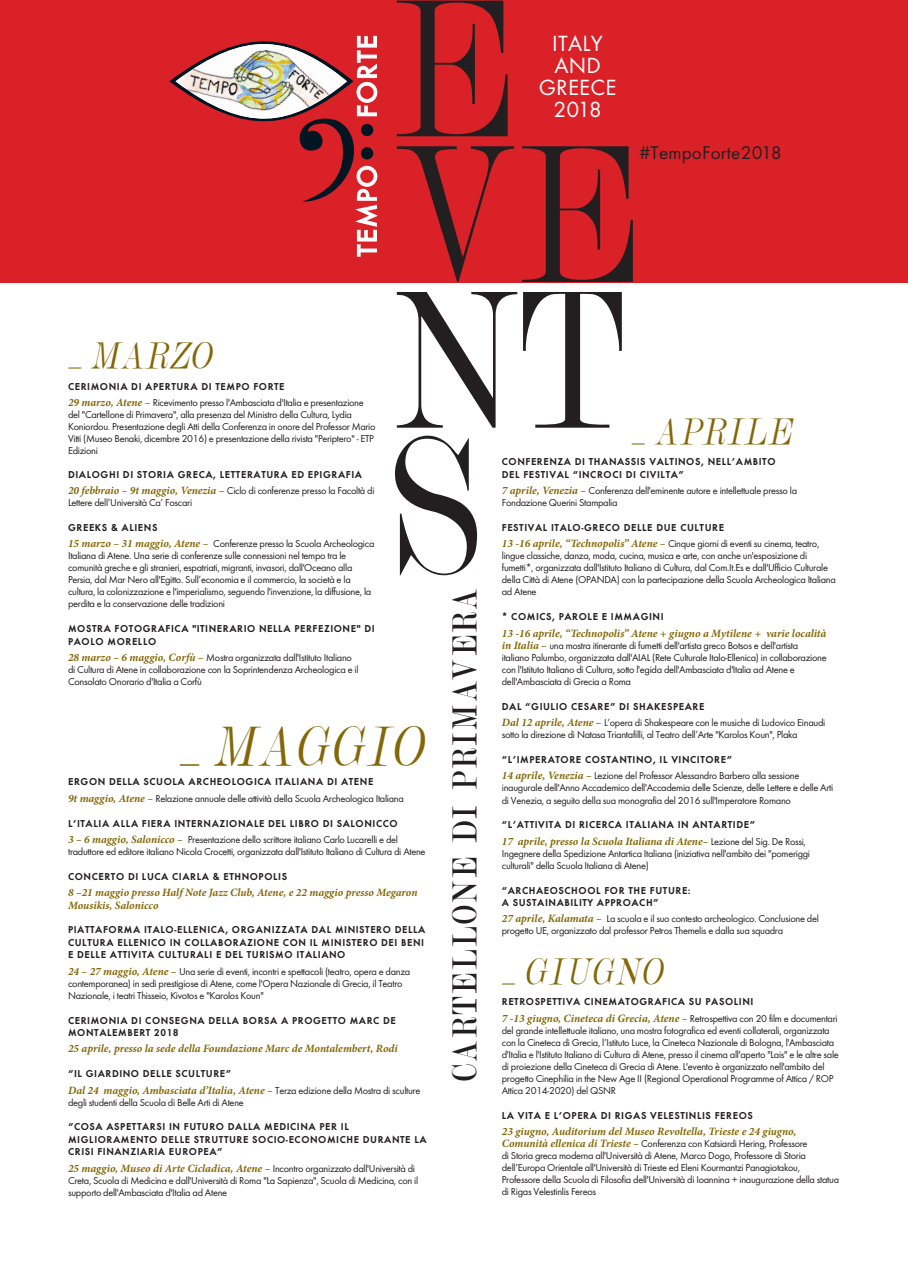
<style>
.page{position:relative;width:908px;height:1265px;background:#fff}
.page>*{position:absolute;margin:0;border:0;box-sizing:border-box;transform-origin:0 0}
.t1{font:169.52px/145.6px "Mg Bodoni Light Normal";color:#231f20}
.t2{font:italic 300 48px "Mg Bodoni";color:#846706}
.t3{font:italic 300 32.04px "Mg Bodoni";color:#846706}
.t4{font:29.6px "Mg Bodoni Normal";letter-spacing:.01em;color:#231f20}
.t5{font:22.8px/22.2px "LS Fut Rg";letter-spacing:.01em;color:#fff;text-align:center}
.t6{font:19.2px "LS Fut Rg";letter-spacing:.01em;color:#231f20}
.t7{font:italic 700 11.2px/12.4px "Minion Pro";letter-spacing:-.005em;color:#846706}
.t8{font:10.4px/12px "LS Fut Rg";letter-spacing:-.03em;color:#231f20}
.t9{font:10.4px/12.4px "LS Fut SB";letter-spacing:.05em;color:#231f20}
.s1{font-family:"Minion Pro";font-weight:700;font-style:italic;font-size:11.2px;color:#846706}
.s2{font-family:"LS Fut Rg";font-weight:400;font-style:normal;font-size:10.4px;color:#231f20}
</style>
<div class="page">
<div style="left:0;top:0;width:907px;height:282px;background:#da2128"></div>
<svg style="left:169px;top:35px;width:209px;height:222px"></svg>
<h1 class="t1" style="left:386px;top:-2px;width:258px">E<br>VE<br>NT<br>S</h1>
<h3 class="t5" style="left:538px;top:32px;width:79px">ITALY<br>AND<br>GREECE<br>2018</h3>
<h3 class="t6" style="left:639px;top:142px;width:143px">#TempoForte2018</h3>
<h3 class="t3" style="left:68px;top:333px;width:144px">_ MARZO</h3>
<p class="t9" style="left:68px;top:380px;width:218px">CERIMONIA DI APERTURA DI TEMPO FORTE</p>
<p class="t8" style="left:68px;top:396px;width:309px"><span class="s1">29 marzo, Atene –</span> Ricevimento presso l'Ambasciata d'Italia e presentazione del "Cartellone di Primavera", alla presenza del Ministro della Cultura, Lydia Koniordou. Presentazione degli Atti della Conferenza in onore del Professor Mario Vitti (Museo Benaki, dicembre 2016) e presentazione della rivista "Periptero" - ETP Edizioni</p>
<p class="t9" style="left:68px;top:468px;width:295px">DIALOGHI DI STORIA GRECA, LETTERATURA ED EPIGRAFIA</p>
<p class="t8" style="left:68px;top:485px;width:308px"><span class="s1">20 febbraio – 9t maggio, Venezia –</span> Ciclo di conferenze presso la Facoltà di<br>Lettere dell’Università Ca’ Foscari</p>
<p class="t9" style="left:68px;top:521px;width:91px">GREEKS &amp; ALIENS</p>
<p class="t8" style="left:68px;top:538px;width:308px"><span class="s1">15 marzo – 31 maggio, Atene –</span> Conferenze presso la Scuola Archeologica Italiana di Atene. Una serie di conferenze sulle connessioni nel tempo tra le comunità greche e gli stranieri, espatriati, migranti, invasori, dall'Oceano alla Persia, dal Mar Nero all'Egitto. Sull’economia e il commercio, la società e la cultura, la colonizzazione e l'imperialismo, seguendo l'invenzione, la diffusione, la perdita e la conservazione delle tradizioni</p>
<p class="t9" style="left:68px;top:622px;width:308px">MOSTRA FOTOGRAFICA "ITINERARIO NELLA PERFEZIONE" DI<br>PAOLO MORELLO</p>
<p class="t8" style="left:68px;top:651px;width:292px"><span class="s1">28 marzo – 6 maggio, Corfù –</span> Mostra organizzata dall'Istituto Italiano di Cultura di Atene in collaborazione con la Soprintendenza Archeologica e il<br>Consolato Onorario d'Italia a Corfù</p>
<h3 class="t3" style="left:631px;top:409px;width:161px">_ APRILE</h3>
<p class="t9" style="left:501px;top:455px;width:275px">CONFERENZA DI THANASSIS VALTINOS, NELL’AMBITO<br>DEL FESTIVAL “INCROCI DI CIVILTA”</p>
<p class="t8" style="left:501px;top:485px;width:297px"><span class="s1">7 aprile, Venezia –</span> Conferenza dell'eminente autore e intellettuale presso la<br>Fondazione Querini Stampalia</p>
<p class="t9" style="left:501px;top:521px;width:224px">FESTIVAL ITALO-GRECO DELLE DUE CULTURE</p>
<p class="t8" style="left:501px;top:538px;width:335px"><span class="s1">13 -16 aprile, “Technopolis” Atene –</span> Cinque giorni di eventi su cinema, teatro, lingue classiche, danza, moda, cucina, musica e arte, con anche un'esposizione di fumetti*, organizzata dall'Istituto Italiano di Cultura, dal Com.It.Es e dall'Ufficio Culturale della Città di Atene (OPANDA) con la partecipazione della Scuola Archeologica Italiana ad Atene</p>
<p class="t9" style="left:501px;top:610px;width:163px">* COMICS, PAROLE E IMMAGINI</p>
<p class="t7" style="left:501px;top:626px;width:326px">13 -16 aprile, “Technopolis” Atene + giugno a Mytilene + varie località</p>
<p class="t8" style="left:501px;top:639px;width:326px"><span class="s1">in Italia –</span> una mostra itinerante di fumetti dell'artista greco Botsos e dell'artista italiano Palumbo, organizzata dall'AIAL (Rete Culturale Italo-Ellenica) in collaborazione con l'Istituto Italiano di Cultura, sotto l'egida dell'Ambasciata d'Italia ad Atene e dell'Ambasciata di Grecia a Roma</p>
<p class="t9" style="left:501px;top:700px;width:204px">DAL “GIULIO CESARE” DI SHAKESPEARE</p>
<p class="t8" style="left:501px;top:717px;width:325px"><span class="s1">Dal 12 aprile, Atene –</span> L’opera di Shakespeare con le musiche di Ludovico Einaudi sotto la direzione di Natasa Triantafilli, al Teatro dell’Arte "Karolos Koun", Plaka</p>
<p class="t9" style="left:501px;top:753px;width:232px">“L’IMPERATORE COSTANTINO, IL VINCITORE”</p>
<p class="t8" style="left:501px;top:770px;width:333px"><span class="s1">14 aprile, Venezia –</span> Lezione del Professor Alessandro Barbero alla sessione inaugurale dell'Anno Accademico dell'Accademia delle Scienze, delle Lettere e delle Arti di Venezia, a seguito della sua monografia del 2016 sull'Imperatore Romano</p>
<p class="t9" style="left:501px;top:818px;width:255px">“L’ATTIVITA DI RICERCA ITALIANA IN ANTARTIDE”</p>
<p class="t7" style="left:501px;top:834px;width:305px">17 aprile, presso la Scuola Italiana di Atene– <span class="s2">Lezione del Sig. De Rossi,</span></p>
<p class="t8" style="left:501px;top:847px;width:310px">Ingegnere della Spedizione Antartica Italiana (iniziativa nell'ambito dei "pomeriggi culturali" della Scuola Italiana di Atene)</p>
<p class="t9" style="left:501px;top:883px;width:190px">“ARCHAEOSCHOOL FOR THE FUTURE:<br>A SUSTAINABILITY APPROACH”</p>
<p class="t8" style="left:501px;top:913px;width:318px"><span class="s1">27 aprile, Kalamata –</span> La scuola e il suo contesto archeologico. Conclusione del progetto UE, organizzato dal professor Petros Themelis e dalla sua squadra</p>
<h3 class="t4" style="left:444px;top:1082px;width:497px;rotate:-90deg">CARTELLONE DI PRIMAVERA</h3>
<h2 class="t2" style="left:179px;top:713px;width:244px">_ MAGGIO</h2>
<p class="t9" style="left:68px;top:775px;width:307px">ERGON DELLA SCUOLA ARCHEOLOGICA ITALIANA DI ATENE</p>
<p class="t8" style="left:68px;top:792px;width:337px"><span class="s1">9t maggio, Atene –</span> Relazione annuale delle attività della Scuola Archeologica Italiana</p>
<p class="t9" style="left:68px;top:816px;width:331px">L’ITALIA ALLA FIERA INTERNAZIONALE DEL LIBRO DI SALONICCO</p>
<p class="t8" style="left:68px;top:833px;width:359px"><span class="s1">3 – 6 maggio, Salonicco –</span> Presentazione dello scrittore italiano Carlo Lucarelli e del traduttore ed editore italiano Nicola Crocetti, organizzata dall'Istituto Italiano di Cultura di Atene</p>
<p class="t9" style="left:68px;top:870px;width:220px">CONCERTO DI LUCA CIARLA &amp; ETHNOPOLIS</p>
<p class="t7" style="left:68px;top:886px;width:351px">8 –21 maggio presso Half Note Jazz Club, Atene, e 22 maggio presso Megaron<br>Mousikis, Salonicco</p>
<p class="t9" style="left:68px;top:923px;width:359px">PIATTAFORMA ITALO-ELLENICA, ORGANIZZATA DAL MINISTERO DELLA<br>CULTURA ELLENICO IN COLLABORAZIONE CON IL MINISTERO DEI BENI<br>E DELLE ATTIVITA CULTURALI E DEL TURISMO ITALIANO</p>
<p class="t8" style="left:68px;top:965px;width:343px"><span class="s1">24 – 27 maggio, Atene –</span> Una serie di eventi, incontri e spettacoli (teatro, opera e danza contemporanea) in sedi prestigiose di Atene, come l'Opera Nazionale di Grecia, il Teatro<br>Nazionale, i teatri Thisseio, Kivotos e "Karolos Koun"</p>
<p class="t9" style="left:68px;top:1013px;width:329px">CERIMONIA DI CONSEGNA DELLA BORSA A PROGETTO MARC DE<br>MONTALEMBERT 2018</p>
<p class="t7" style="left:68px;top:1042px;width:331px">25 aprile, presso la sede della Foundazione Marc de Montalembert, Rodi</p>
<p class="t9" style="left:68px;top:1067px;width:165px">“IL GIARDINO DELLE SCULTURE”</p>
<p class="t7" style="left:68px;top:1083px;width:353px">Dal 24 maggio, Ambasciata d’Italia, Atene – <span class="s2">Terza edizione della Mostra di sculture</span></p>
<p class="t8" style="left:68px;top:1096px;width:177px">degli studenti della Scuola di Belle Arti di Atene</p>
<p class="t9" style="left:68px;top:1120px;width:360px">“COSA ASPETTARSI IN FUTURO DALLA MEDICINA PER IL<br>MIGLIORAMENTO DELLE STRUTTURE SOCIO-ECONOMICHE DURANTE LA<br>CRISI FINANZIARIA EUROPEA”</p>
<p class="t7" style="left:68px;top:1161px;width:348px">25 maggio, Museo di Arte Cicladica, Atene – <span class="s2">Incontro organizzato dall'Università di</span></p>
<p class="t8" style="left:68px;top:1174px;width:351px">Creta, Scuola di Medicina e dall'Università di Roma "La Sapienza", Scuola di Medicina, con il supporto dell'Ambasciata d'Italia ad Atene</p>
<h3 class="t3" style="left:501px;top:949px;width:161px">_ GIUGNO</h3>
<p class="t9" style="left:501px;top:995px;width:253px">RETROSPETTIVA CINEMATOGRAFICA SU PASOLINI</p>
<p class="t7" style="left:501px;top:1011px;width:337px">7 -13 giugno, Cineteca di Grecia, Atene – <span class="s2">Retrospettiva con 20 film e documentari</span></p>
<p class="t8" style="left:501px;top:1024px;width:338px">del grande intellettuale italiano, una mostra fotografica ed eventi collaterali, organizzata con la Cineteca di Grecia, l’Istituto Luce, la Cineteca Nazionale di Bologna, l'Ambasciata d'Italia e l'Istituto Italiano di Cultura di Atene, presso il cinema all'aperto "Lais" e le altre sale di proiezione della Cineteca di Grecia di Atene. L'evento è organizzato nell'ambito del progetto Cinephilia in the New Age II (Regional Operational Programme of Attica / ROP Attica 2014-2020) del QSNR</p>
<p class="t9" style="left:501px;top:1108px;width:252px">LA VITA E L’OPERA DI RIGAS VELESTINLIS FEREOS</p>
<p class="t7" style="left:501px;top:1124px;width:296px">23 giugno, Auditorium del Museo Revoltella, Trieste e 24 giugno,</p>
<p class="t8" style="left:501px;top:1138px;width:339px"><span class="s1">Comunità ellenica di Trieste –</span> Conferenza con Katsiardi Hering, Professore<br>di Storia greca moderna all'Università di Atene, Marco Dogo, Professore di Storia dell’Europa Orientale all'Università di Trieste ed Eleni Kourmantzi Panagiotakou, Professore della Scuola di Filosofia dell'Università di Ioannina + inaugurazione della statua di Rigas Velestinlis Fereos</p>
</div>
